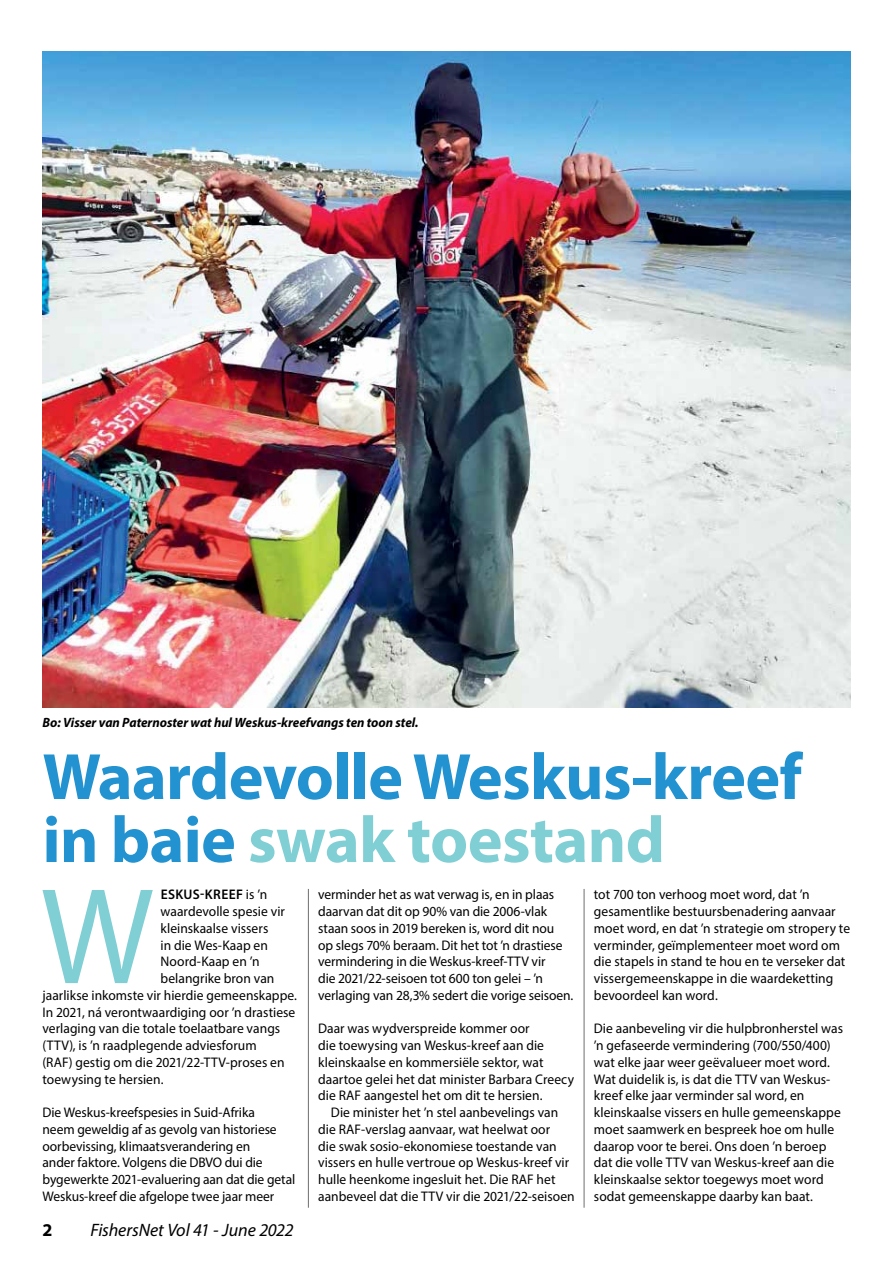
<style>
.page{position:relative;width:893px;height:1263px;background:#fff}
.page>*{position:absolute;margin:0;border:0;box-sizing:border-box;transform-origin:0 0}
.t1{font:138.15px "Myriad Pro";color:#80cfd4}
.t2{font:700 66px/63px "Myriad Pro";letter-spacing:-.01em;color:#2292d0}
.t3{font:italic 18px "Myriad Pro";letter-spacing:-.01em;color:#000}
.t4{font:700 18px "Myriad Pro";color:#000}
.t5{font:13.95px/16.8px "Myriad Pro";color:#000}
.t6{font:600 13.95px "Myriad Pro";letter-spacing:.03em;color:#000}
.t7{font:italic 700 13.5px "Myriad Pro";letter-spacing:-.005em;color:#000}
.s1{color:#80cfd4}
.s2{font-weight:400}
</style>
<div class="page">
<img style="left:43px;top:51px;width:807px;height:657px">
<hr style="left:308px;top:889px;width:1px;height:319px;background:#6d6e71">
<hr style="left:584px;top:889px;width:1px;height:319px;background:#6d6e71">
<p class="t7" style="left:43px;top:713px;width:378px">Bo: Visser van Paternoster wat hul Weskus-kreefvangs ten toon stel.</p>
<h2 class="t2" style="left:43px;top:743px;width:761px">Waardevolle Weskus-kreef in baie <span class="s1">swak toestand</span></h2>
<p class="t5" style="left:318px;top:886px;width:257px">verminder het as wat verwag is, en in plaas daarvan dat dit op 90% van die 2006-vlak staan soos in 2019 bereken is, word dit nou<br>op slegs 70% beraam. Dit het tot ’n drastiese vermindering in die Weskus-kreef-TTV vir<br>die 2021/22-seisoen tot 600 ton gelei – ’n verlaging van 28,3% sedert die vorige seisoen.</p>
<p class="t5" style="left:318px;top:1020px;width:257px">Daar was wydverspreide kommer oor<br>die toewysing van Weskus-kreef aan die kleinskaalse en kommersiële sektor, wat daartoe gelei het dat minister Barbara Creecy die RAF aangestel het om dit te hersien.</p>
<p class="t5" style="left:318px;top:1104px;width:258px;text-indent:13px">Die minister het ’n stel aanbevelings van die RAF-verslag aanvaar, wat heelwat oor<br>die swak sosio-ekonomiese toestande van vissers en hulle vertroue op Weskus-kreef vir hulle heenkome ingesluit het. Die RAF het aanbeveel dat die TTV vir die 2021/22-seisoen</p>
<p class="t5" style="left:594px;top:886px;width:258px">tot 700 ton verhoog moet word, dat ’n gesamentlike bestuursbenadering aanvaar moet word, en dat ’n strategie om stropery te verminder, geïmplementeer moet word om die stapels in stand te hou en te verseker dat vissergemeenskappe in die waardeketting bevoordeel kan word.</p>
<p class="t5" style="left:594px;top:1020px;width:251px">Die aanbeveling vir die hulpbronherstel was ’n gefaseerde vermindering (700/550/400) wat elke jaar weer geëvalueer moet word.<br>Wat duidelik is, is dat die TTV van Weskus&shy;kreef elke jaar verminder sal word, en kleinskaalse vissers en hulle gemeenskappe moet saamwerk en bespreek hoe om hulle daarop voor te berei. Ons doen ’n beroep dat die volle TTV van Weskus-kreef aan die kleinskaalse sektor toegewys moet word sodat gemeenskappe daarby kan baat.</p>
<h1 class="t1" style="left:41px;top:851px;width:115px">W</h1>
<p class="t6" style="left:161px;top:886px;width:108px">ESKUS-KREEF <span class="s2">is ’n</span></p>
<p class="t5" style="left:161px;top:903px;width:126px">waardevolle spesie vir</p>
<p class="t5" style="left:161px;top:919px;width:109px">kleinskaalse vissers</p>
<p class="t5" style="left:161px;top:936px;width:109px">in die Wes-Kaap en</p>
<p class="t5" style="left:161px;top:953px;width:101px">Noord-Kaap en ’n</p>
<p class="t5" style="left:161px;top:970px;width:115px">belangrike bron van</p>
<p class="t5" style="left:43px;top:986px;width:256px">jaarlikse inkomste vir hierdie gemeenskappe.</p>
<p class="t5" style="left:43px;top:1003px;width:254px">In 2021, ná verontwaardiging oor ’n drastiese</p>
<p class="t5" style="left:43px;top:1020px;width:239px">verlaging van die totale toelaatbare vangs</p>
<p class="t5" style="left:43px;top:1037px;width:216px">(TTV), is ’n raadplegende adviesforum</p>
<p class="t5" style="left:43px;top:1053px;width:244px">(RAF) gestig om die 2021/22-TTV-proses en</p>
<p class="t5" style="left:43px;top:1070px;width:122px">toewysing te hersien.</p>
<p class="t5" style="left:43px;top:1104px;width:254px">Die Weskus-kreefspesies in Suid-Afrika<br>neem geweldig af as gevolg van historiese oorbevissing, klimaatsverandering en<br>ander faktore. Volgens die DBVO dui die bygewerkte 2021-evaluering aan dat die getal Weskus-kreef die afgelope twee jaar meer</p>
<p class="t4" style="left:43px;top:1218px;width:11px">2</p>
<p class="t3" style="left:90px;top:1219px;width:205px">FishersNet Vol 41 - June 2022</p>
</div>
